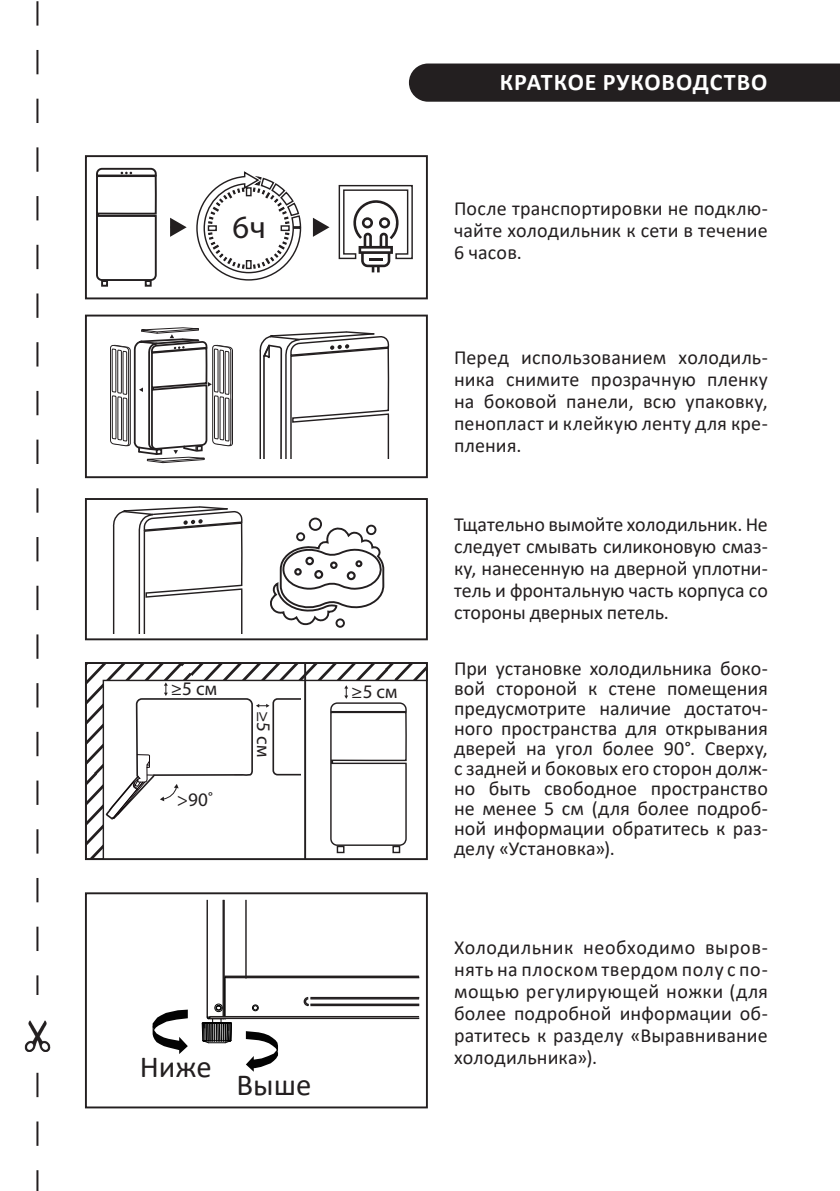
<style>
.page{position:relative;width:840px;height:1191px;background:#fff}
.page>*{position:absolute;margin:0;border:0;box-sizing:border-box;transform-origin:0 0}
.t1{font:32.6px "Myriad Pro";color:#231f20}
.t2{font:30.6px "Calibri";color:#231f20}
.Заголовок{font:700 24px "Calibri";letter-spacing:.03em;color:#fff}
.t3{font:20px/22px "Calibri";letter-spacing:.005em;color:#231f20;text-align:justify}
.t4{font:19.2px "Myriad Pro";color:#231f20}
</style>
<div class="page">
<svg style="left:36px;top:1px;width:2px;height:1190px"></svg>
<img style="left:26px;top:995px;width:23px;height:74px">
<img style="left:24px;top:1020px;width:27px;height:31px">
<div style="left:408px;top:63px;width:431px;height:39px;background:#231f20"></div>
<div style="left:85px;top:155px;width:342px;height:144px;border:2px solid #231f20"></div>
<svg style="left:196px;top:171px;width:106px;height:110px"></svg>
<svg style="left:338px;top:184px;width:75px;height:88px"></svg>
<svg style="left:313px;top:218px;width:16px;height:19px"></svg>
<svg style="left:170px;top:218px;width:16px;height:19px"></svg>
<div style="left:101px;top:280px;width:7px;height:7px;border:2px solid #231f20"></div>
<div style="left:145px;top:280px;width:6px;height:7px;border:2px solid #231f20"></div>
<div style="left:85px;top:314px;width:342px;height:164px;border:2px solid #231f20"></div>
<svg style="left:96px;top:167px;width:61px;height:115px"></svg>
<svg style="left:259px;top:331px;width:131px;height:128px"></svg>
<svg style="left:112px;top:506px;width:131px;height:128px"></svg>
<svg style="left:110px;top:327px;width:123px;height:136px"></svg>
<div style="left:308px;top:517px;width:14px;height:14px;border:2px solid #231f20;border-radius:50%"></div>
<div style="left:366px;top:524px;width:10px;height:11px;border:2px solid #231f20;border-radius:50%"></div>
<div style="left:335px;top:618px;width:10px;height:10px;border:2px solid #231f20;border-radius:50%"></div>
<svg style="left:270px;top:526px;width:115px;height:100px"></svg>
<div style="left:85px;top:498px;width:342px;height:142px;border:2px solid #231f20"></div>
<div style="left:85px;top:892px;width:342px;height:216px;border:2px solid #231f20"></div>
<svg style="left:85px;top:662px;width:343px;height:198px"></svg>
<svg style="left:329px;top:685px;width:78px;height:161px"></svg>
<hr style="left:304px;top:663px;width:2px;height:196px;background:#231f20">
<hr style="left:310px;top:997px;width:109px;height:1px;background:#231f20">
<hr style="left:310px;top:1004px;width:109px;height:2px;background:#231f20">
<svg style="left:303px;top:997px;width:6px;height:10px"></svg>
<hr style="left:310px;top:998px;width:109px;height:1px;background:#231f20">
<hr style="left:310px;top:1003px;width:109px;height:2px;background:#231f20">
<hr style="left:226px;top:976px;width:193px;height:2px;background:#231f20">
<hr style="left:224px;top:975px;width:195px;height:2px;background:#231f20">
<hr style="left:210px;top:1016px;width:209px;height:1px;background:#231f20">
<hr style="left:210px;top:1017px;width:209px;height:2px;background:#231f20">
<svg style="left:152px;top:892px;width:126px;height:217px"></svg>
<svg style="left:105px;top:682px;width:195px;height:139px"></svg>
<p class="t1" style="left:232px;top:207px;width:35px">6ч</p>
<p class="t4" style="left:171px;top:676px;width:48px">≥5 см</p>
<p class="t4" style="left:351px;top:679px;width:48px">≥5 см</p>
<p class="t4" style="left:275px;top:710px;width:48px;rotate:90deg">≥5 см</p>
<p class="t4" style="left:177px;top:788px;width:38px">&gt;90˚</p>
<p class="t2" style="left:140px;top:1045px;width:73px">Ниже</p>
<p class="t2" style="left:236px;top:1063px;width:76px">Выше</p>
<p class="Заголовок" style="left:499px;top:65px;width:269px">КРАТКОЕ РУКОВОДСТВО</p>
<p class="t3" style="left:454px;top:197px;width:315px">После транспортировки не подклю&shy;чайте холодильник к сети в течение 6 часов.</p>
<p class="t3" style="left:454px;top:346px;width:315px">Перед использованием холодиль&shy;ника снимите прозрачную пленку на боковой панели, всю упаковку, пенопласт и клейкую ленту для кре&shy;пления.</p>
<p class="t3" style="left:454px;top:513px;width:315px">Тщательно вымойте холодильник. Не следует смывать силиконовую смаз&shy;ку, нанесенную на дверной уплотни&shy;тель и фронтальную часть корпуса со стороны дверных петель.</p>
<p class="t3" style="left:454px;top:658px;width:315px;line-height:20px">При установке холодильника боко&shy;вой стороной к стене помещения предусмотрите наличие достаточ&shy;ного пространства для открывания дверей на угол более 90°. Сверху, с задней и боковых его сторон долж&shy;но быть свободное пространство не менее 5 см (для более подроб&shy;ной информации обратитесь к раз&shy;делу «Установка»).</p>
<p class="t3" style="left:454px;top:935px;width:315px">Холодильник необходимо выров&shy;нять на плоском твердом полу с по&shy;мощью регулирующей ножки (для более подробной информации об&shy;ратитесь к разделу «Выравнивание холодильника»).</p>
</div>
